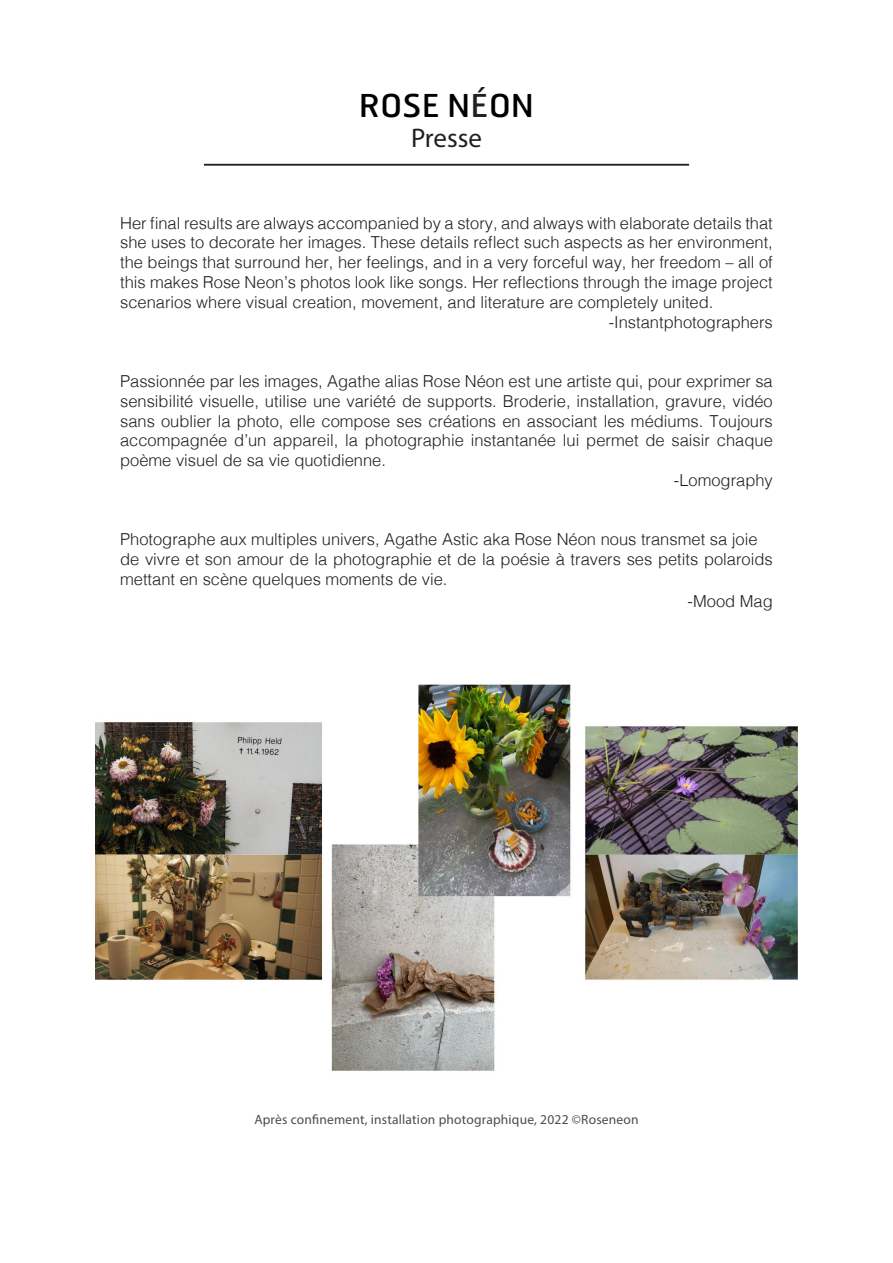
<style>
.page{position:relative;width:893px;height:1263px;background:#fff}
.page>*{position:absolute;margin:0;border:0;box-sizing:border-box;transform-origin:0 0}
.t1{font:31.5px "Hermes";letter-spacing:.015em;color:#000001}
.t2{font:27px "Myriad Pro";color:#231f20}
.t3{font:300 16.5px/19.8px "Helvetica";color:#231f20;text-align:justify}
.t4{font:13.5px "Myriad Pro";letter-spacing:.015em;color:#4b4c4d}
.s1{color:#231f20}
</style>
<div class="page">
<img style="left:95px;top:684px;width:702px;height:387px">
<hr style="left:204px;top:164px;width:485px;height:2px;background:#231f20">
<p class="t1" style="left:359px;top:85px;width:176px">ROSE N<span class="s1">É</span>ON</p>
<p class="t2" style="left:411px;top:121px;width:72px">Presse</p>
<p class="t3" style="left:120px;top:212px;width:654px">Her final results are always accompanied by a story, and always with elaborate details that she uses to decorate her images. These details reflect such aspects as her environment, the beings that surround her, her feelings, and in a very forceful way, her freedom – all of this makes Rose Neon’s photos look like songs. Her reflections through the image project scenarios where visual creation, movement, and literature are completely united.</p>
<p class="t3" style="left:609px;top:311px;width:166px">-Instantphotographers</p>
<p class="t3" style="left:120px;top:370px;width:654px">Passionnée par les images, Agathe alias Rose Néon est une artiste qui, pour exprimer sa sensibilité visuelle, utilise une variété de supports. Broderie, installation, gravure, vidéo sans oublier la photo, elle compose ses créations en associant les médiums. Toujours accompagnée d’un appareil, la photographie instantanée lui permet de saisir chaque poème visuel de sa vie quotidienne.</p>
<p class="t3" style="left:674px;top:469px;width:101px">-Lomography</p>
<p class="t3" style="left:120px;top:528px;width:639px">Photographe aux multiples univers, Agathe Astic aka Rose Néon nous transmet sa joie</p>
<p class="t3" style="left:120px;top:548px;width:654px">de vivre et son amour de la photographie et de la poésie à travers ses petits polaroids mettant en scène quelques moments de vie.</p>
<p class="t3" style="left:688px;top:590px;width:87px">-Mood Mag</p>
<p class="t4" style="left:254px;top:1111px;width:386px">Après confinement, installation photographique, 2022 ©Roseneon</p>
</div>
